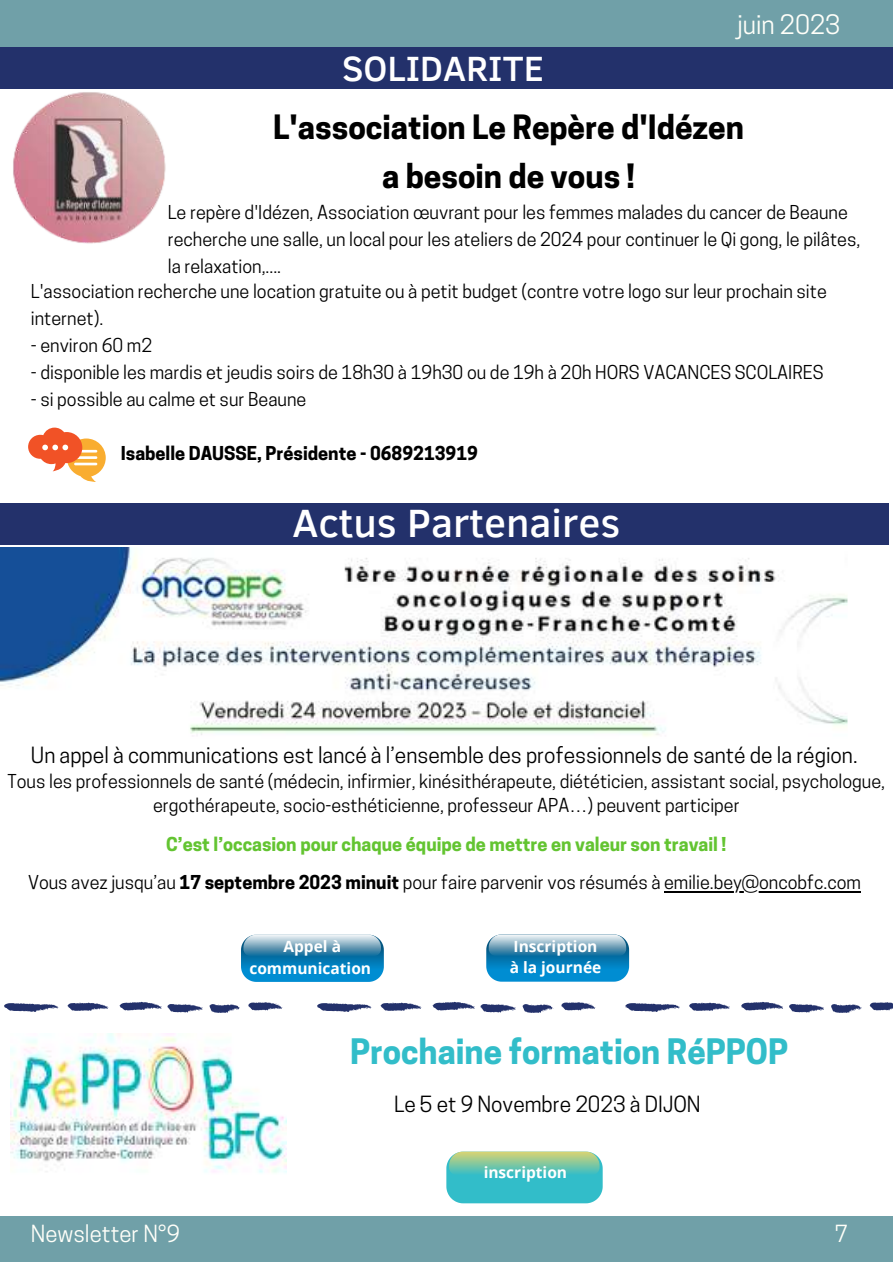
<style>
.page{position:relative;width:893px;height:1264px;background:#fff}
.page>*{position:absolute;margin:0;border:0;box-sizing:border-box;transform-origin:0 0}
.t1{font:500 40.5px "Clear Sans";color:#fff}
.t2{font:500 36px "Clear Sans";color:#fff}
.t3{font:700 33px "Cooper Hewitt";color:#32bdc9}
.t4{font:700 31.5px/48.3px "Cooper Hewitt";color:#000;text-align:center}
.t5{font:25.2px "Cooper Hewitt";color:#fffff9}
.t6{font:22.2px "Cooper Hewitt";color:#fffff9}
.t7{font:21px "Cooper Hewitt";color:#000}
.t8{font:18px/27px "Cooper Hewitt";color:#000}
.t9{font:700 18px "Cooper Hewitt";color:#000}
.t10{font:700 15.45px/21.3px "Open Sans";color:#fff;text-align:center}
.s1{font-weight:700;color:#63c431}
.s2{font-weight:700}
</style>
<div class="page">
<div style="left:0;top:1216px;width:892px;height:45px;background:#70a0a8"></div>
<div style="left:0;top:0;width:892px;height:49px;background:#70a0a8"></div>
<div style="left:0;top:47px;width:892px;height:41px;background:#23316b"></div>
<svg style="left:28px;top:427px;width:78px;height:55px"></svg>
<img style="left:13px;top:92px;width:153px;height:152px">
<div style="left:0;top:503px;width:888px;height:42px;background:#23316b"></div>
<img style="left:0;top:548px;width:848px;height:189px">
<svg style="left:241px;top:934px;width:143px;height:47px;background:#3f98c4"></svg>
<svg style="left:486px;top:934px;width:143px;height:47px;background:#3f98c4"></svg>
<img style="left:11px;top:1033px;width:275px;height:140px">
<svg style="left:4px;top:1003px;width:54px;height:9px"></svg>
<svg style="left:68px;top:1002px;width:40px;height:9px"></svg>
<svg style="left:120px;top:1001px;width:41px;height:9px"></svg>
<svg style="left:167px;top:1004px;width:35px;height:8px"></svg>
<svg style="left:209px;top:1004px;width:30px;height:9px"></svg>
<svg style="left:248px;top:1002px;width:34px;height:8px"></svg>
<svg style="left:317px;top:1003px;width:54px;height:9px"></svg>
<svg style="left:381px;top:1002px;width:40px;height:9px"></svg>
<svg style="left:433px;top:1001px;width:41px;height:9px"></svg>
<svg style="left:480px;top:1004px;width:35px;height:8px"></svg>
<svg style="left:522px;top:1004px;width:30px;height:9px"></svg>
<svg style="left:561px;top:1002px;width:34px;height:8px"></svg>
<svg style="left:625px;top:1003px;width:54px;height:9px"></svg>
<svg style="left:689px;top:1002px;width:40px;height:9px"></svg>
<svg style="left:741px;top:1001px;width:42px;height:9px"></svg>
<svg style="left:789px;top:1004px;width:34px;height:8px"></svg>
<svg style="left:831px;top:1004px;width:29px;height:9px"></svg>
<svg style="left:869px;top:1002px;width:24px;height:8px"></svg>
<svg style="left:446px;top:1151px;width:156px;height:52px;background:#5dc4b8"></svg>
<hr style="left:664px;top:891px;width:197px;height:1px;background:#000">
<h2 class="t2" style="left:342px;top:42px;width:203px">SOLIDARITE</h2>
<h3 class="t5" style="left:737px;top:15px;width:104px">juin 2023</h3>
<h3 class="t4" style="left:273px;top:107px;width:472px">L'association Le Repère d'Idézen a besoin de vous !</h3>
<p class="t8" style="left:168px;top:201px;width:694px">Le repère d'Idézen, Association œuvrant pour les femmes malades du cancer de Beaune recherche une salle, un local pour les ateliers de 2024 pour continuer le Qi gong, le pilâtes, la relaxation,....</p>
<p class="t8" style="left:31px;top:280px;width:797px">L'association recherche une location gratuite ou à petit budget (contre votre logo sur leur prochain site internet).</p>
<p class="t8" style="left:31px;top:334px;width:123px">- environ 60 m2</p>
<p class="t8" style="left:31px;top:361px;width:794px">- disponible les mardis et jeudis soirs de 18h30 à 19h30 ou de 19h à 20h HORS VACANCES SCOLAIRES</p>
<p class="t8" style="left:31px;top:388px;width:277px">- si possible au calme et sur Beaune</p>
<p class="t9" style="left:121px;top:446px;width:358px">Isabelle DAUSSE, Présidente - 0689213919</p>
<h1 class="t1" style="left:292px;top:494px;width:329px">Actus Partenaires</h1>
<p class="t7" style="left:31px;top:746px;width:828px">Un appel à communications est lancé à l’ensemble des professionnels de santé de la région.</p>
<p class="t8" style="left:8px;top:771px;width:879px;line-height:24.5px;text-align:center">Tous les professionnels de santé (médecin, infirmier, kinésithérapeute, diététicien, assistant social, psychologue, ergothérapeute, socio-esthéticienne, professeur APA…) peuvent participer</p>
<p class="t8" style="left:28px;top:827px;width:834px;line-height:38.4px;text-align:center"><span class="s1">C’est l’occasion pour chaque équipe de mettre en valeur son travail !<br></span>Vous avez jusqu’au <span class="s2">17 septembre 2023 minuit</span> pour faire parvenir vos résumés à emilie.bey@oncobfc.com</p>
<p class="t10" style="left:249px;top:935px;width:123px">Appel à communication</p>
<p class="t10" style="left:509px;top:935px;width:93px;text-align:left">Inscription à la journée</p>
<h3 class="t3" style="left:350px;top:1039px;width:439px">Prochaine formation RéPPOP</h3>
<p class="t7" style="left:394px;top:1096px;width:308px">Le 5 et 9 Novembre 2023 à DIJON</p>
<p class="t6" style="left:31px;top:1225px;width:151px">Newsletter N°9</p>
<p class="t10" style="left:483px;top:1160px;width:85px">inscription</p>
<p class="t6" style="left:834px;top:1225px;width:15px">7</p>
</div>
